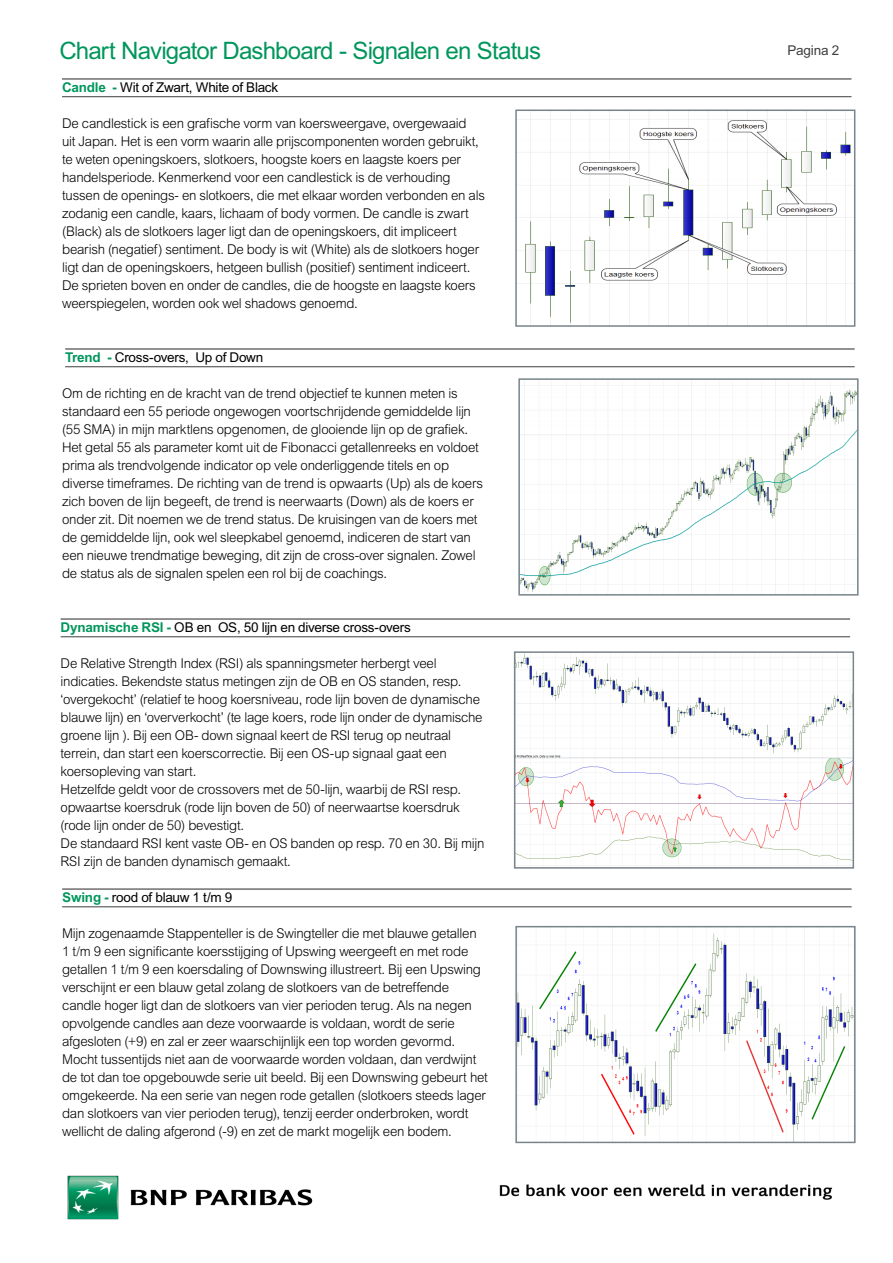
<style>
.page{position:relative;width:893px;height:1263px;background:#fff}
.page>*{position:absolute;margin:0;border:0;box-sizing:border-box;transform-origin:0 0}
.Heading_Table_Double{font:24px "Arial MT Std";letter-spacing:-.035em;color:#00965d}
.Body{font:300 13.5px/18px "Arial MT Std";letter-spacing:-.02em;color:#000}
.t1{font:13.5px "Arial MT Std";letter-spacing:-.02em;color:#000}
.Intro_text_14_16pt{font:13.5px "Arial MT Std";letter-spacing:-.01em;color:#3e3e3f}
.s1{font-weight:700;color:#00965d}
</style>
<div class="page">
<hr style="left:62px;top:78px;width:789px;height:2px;background:#3e3e3f">
<hr style="left:62px;top:96px;width:789px;height:1px;background:#3e3e3f">
<img style="left:518px;top:113px;width:334px;height:211px">
<div style="left:515px;top:110px;width:340px;height:217px;border:2px solid #78848a"></div>
<hr style="left:65px;top:348px;width:790px;height:2px;background:#3e3e3f">
<hr style="left:65px;top:366px;width:790px;height:1px;background:#3e3e3f">
<img style="left:521px;top:381px;width:335px;height:212px">
<div style="left:518px;top:378px;width:341px;height:218px;border:2px solid #78848a"></div>
<hr style="left:61px;top:618px;width:789px;height:2px;background:#3e3e3f">
<hr style="left:61px;top:636px;width:789px;height:1px;background:#3e3e3f">
<img style="left:517px;top:654px;width:334px;height:212px">
<div style="left:514px;top:651px;width:340px;height:218px;border:2px solid #78848a"></div>
<hr style="left:62px;top:888px;width:790px;height:2px;background:#3e3e3f">
<hr style="left:62px;top:906px;width:790px;height:1px;background:#3e3e3f">
<img style="left:518px;top:929px;width:335px;height:211px">
<div style="left:515px;top:926px;width:341px;height:217px;border:2px solid #78848a"></div>
<img style="left:67px;top:1175px;width:246px;height:45px">
<img style="left:499px;top:1184px;width:334px;height:16px">
<p class="Heading_Table_Double" style="left:60px;top:37px;width:483px">Chart Navigator Dashboard - Signalen en Status</p>
<p class="t1" style="left:62px;top:80px;width:218px"><span class="s1">Candle -</span> Wit of Zwart, White of Black</p>
<p class="Body" style="left:62px;top:115px;width:424px">De candlestick is een grafische vorm van koersweergave, overgewaaid<br>uit Japan. Het is een vorm waarin alle prijscomponenten worden gebruikt, te weten openingskoers, slotkoers, hoogste koers en laagste koers per handelsperiode. Kenmerkend voor een candlestick is de verhouding tussen de openings- en slotkoers, die met elkaar worden verbonden en als zodanig een candle, kaars, lichaam of body vormen. De candle is zwart (Black) als de slotkoers lager ligt dan de openingskoers, dit impliceert bearish (negatief) sentiment. De body is wit (White) als de slotkoers hoger ligt dan de openingskoers, hetgeen bullish (positief) sentiment indiceert.<br>De sprieten boven en onder de candles, die de hoogste en laagste koers weerspiegelen, worden ook wel shadows genoemd.</p>
<p class="t1" style="left:65px;top:350px;width:200px"><span class="s1">Trend -</span> Cross-overs, Up of Down</p>
<p class="Body" style="left:62px;top:385px;width:422px">Om de richting en de kracht van de trend objectief te kunnen meten is standaard een 55 periode ongewogen voortschrijdende gemiddelde lijn (55 SMA) in mijn marktlens opgenomen, de glooiende lijn op de grafiek.<br>Het getal 55 als parameter komt uit de Fibonacci getallenreeks en voldoet prima als trendvolgende indicator op vele onderliggende titels en op diverse timeframes. De richting van de trend is opwaarts (Up) als de koers zich boven de lijn begeeft, de trend is neerwaarts (Down) als de koers er onder zit. Dit noemen we de trend status. De kruisingen van de koers met de gemiddelde lijn, ook wel sleepkabel genoemd, indiceren de start van een nieuwe trendmatige beweging, dit zijn de cross-over signalen. Zowel de status als de signalen spelen een rol bij de coachings.</p>
<p class="t1" style="left:61px;top:620px;width:352px"><span class="s1">Dynamische RSI -</span> OB en OS, 50 lijn en diverse cross-overs</p>
<p class="Body" style="left:61px;top:655px;width:423px">De Relative Strength Index (RSI) als spanningsmeter herbergt veel indicaties. Bekendste status metingen zijn de OB en OS standen, resp. ‘overgekocht’ (relatief te hoog koersniveau, rode lijn boven de dynamische blauwe lijn) en ‘oververkocht’ (te lage koers, rode lijn onder de dynamische groene lijn ). Bij een OB- down signaal keert de RSI terug op neutraal terrein, dan start een koerscorrectie. Bij een OS-up signaal gaat een koersopleving van start.</p>
<p class="Body" style="left:61px;top:781px;width:425px">Hetzelfde geldt voor de crossovers met de 50-lijn, waarbij de RSI resp. opwaartse koersdruk (rode lijn boven de 50) of neerwaartse koersdruk (rode lijn onder de 50) bevestigt.<br>De standaard RSI kent vaste OB- en OS banden op resp. 70 en 30. Bij mijn RSI zijn de banden dynamisch gemaakt.</p>
<p class="t1" style="left:62px;top:890px;width:172px"><span class="s1">Swing -</span> rood of blauw 1 t/m 9</p>
<p class="Body" style="left:62px;top:925px;width:427px">Mijn zogenaamde Stappenteller is de Swingteller die met blauwe getallen<br>1 t/m 9 een significante koersstijging of Upswing weergeeft en met rode getallen 1 t/m 9 een koersdaling of Downswing illustreert. Bij een Upswing verschijnt er een blauw getal zolang de slotkoers van de betreffende candle hoger ligt dan de slotkoers van vier perioden terug. Als na negen opvolgende candles aan deze voorwaarde is voldaan, wordt de serie afgesloten (+9) en zal er zeer waarschijnlijk een top worden gevormd.<br>Mocht tussentijds niet aan de voorwaarde worden voldaan, dan verdwijnt de tot dan toe opgebouwde serie uit beeld. Bij een Downswing gebeurt het omgekeerde. Na een serie van negen rode getallen (slotkoers steeds lager dan slotkoers van vier perioden terug), tenzij eerder onderbroken, wordt wellicht de daling afgerond (-9) en zet de markt mogelijk een bodem.</p>
<p class="Intro_text_14_16pt" style="left:787px;top:43px;width:53px">Pagina 2</p>
</div>
